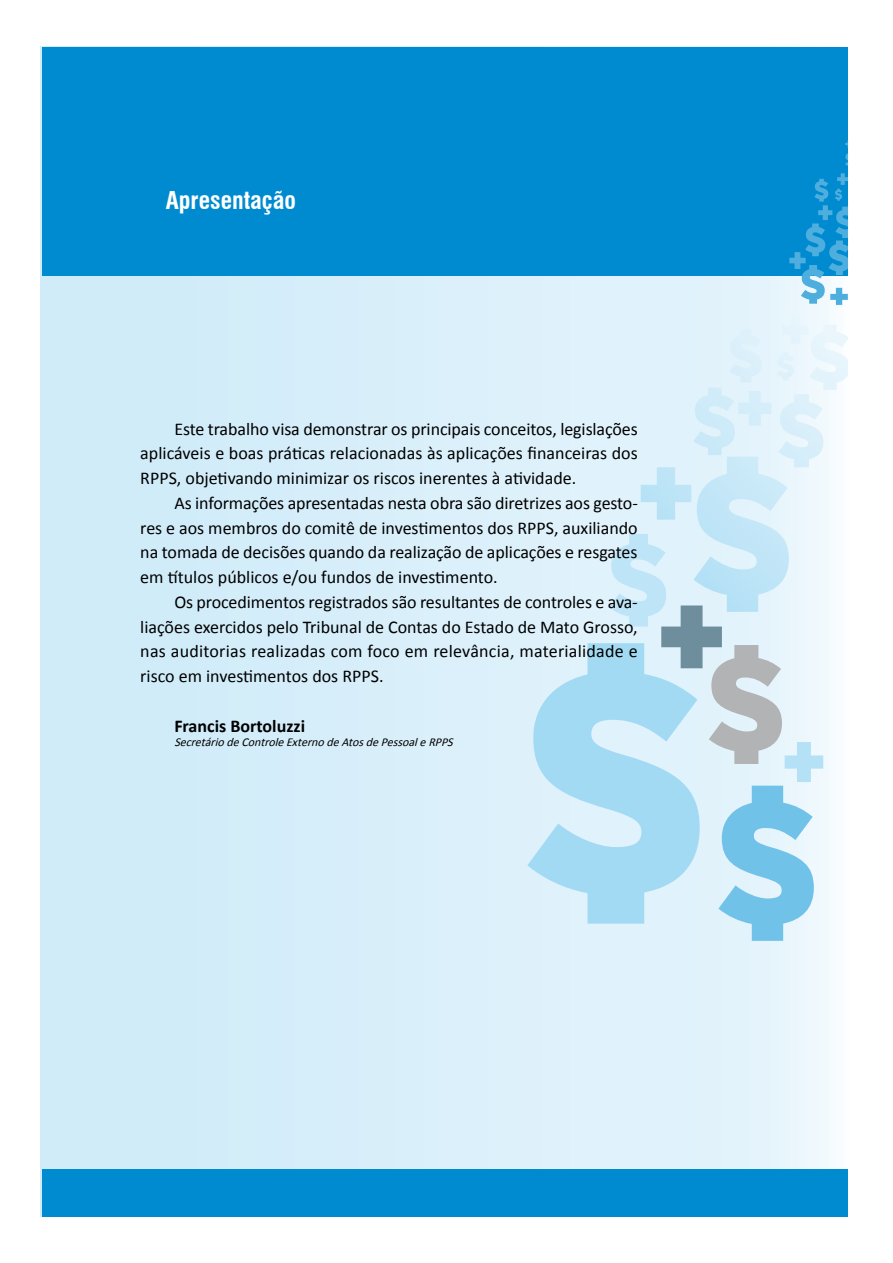
<style>
.page{position:relative;width:893px;height:1263px;background:#fff}
.page>*{position:absolute;margin:0;border:0;box-sizing:border-box;transform-origin:0 0}
.t1{font:700 condensed 24px "Swiss 721 BT";color:#fff}
.t2{font:18px/24.8px "Calibri";color:#000;text-align:justify}
.t3{font:700 18px "Calibri";color:#000}
.t4{font:italic 12px "Calibri";color:#000}
</style>
<div class="page">
<div style="left:40px;top:47px;width:808px;height:1169px;background:#d7eefa"></div>
<div style="left:43px;top:47px;width:805px;height:228px;background:#008bd0"></div>
<svg style="left:610px;top:534px;width:213px;height:407px"></svg>
<svg style="left:527px;top:643px;width:173px;height:281px;fill:#a2daf4"></svg>
<svg style="left:641px;top:305px;width:207px;height:307px"></svg>
<svg style="left:789px;top:140px;width:59px;height:165px"></svg>
<div style="left:43px;top:1169px;width:805px;height:47px;background:#008bd0"></div>
<h1 class="t1" style="left:166px;top:186px;width:132px">Apresentação</h1>
<p class="t2" style="left:140px;top:416px;width:499px;text-indent:34px">Este trabalho visa demonstrar os principais conceitos, legislações aplicáveis e boas práticas relacionadas às aplicações financeiras dos RPPS, objetivando minimizar os riscos inerentes à atividade.</p>
<p class="t2" style="left:140px;top:490px;width:499px;text-indent:34px">As informações apresentadas nesta obra são diretrizes aos gesto&shy;res e aos membros do comitê de investimentos dos RPPS, auxiliando na tomada de decisões quando da realização de aplicações e resgates em títulos públicos e/ou fundos de investimento.</p>
<p class="t2" style="left:140px;top:589px;width:499px;text-indent:34px">Os procedimentos registrados são resultantes de controles e ava&shy;liações exercidos pelo Tribunal de Contas do Estado de Mato Grosso, nas auditorias realizadas com foco em relevância, materialidade e risco em investimentos dos RPPS.</p>
<p class="t3" style="left:174px;top:714px;width:132px">Francis Bortoluzzi</p>
<p class="t4" style="left:174px;top:734px;width:284px">SecretáriodeControleExternodeAtosdePessoaleRPPS</p>
</div>
